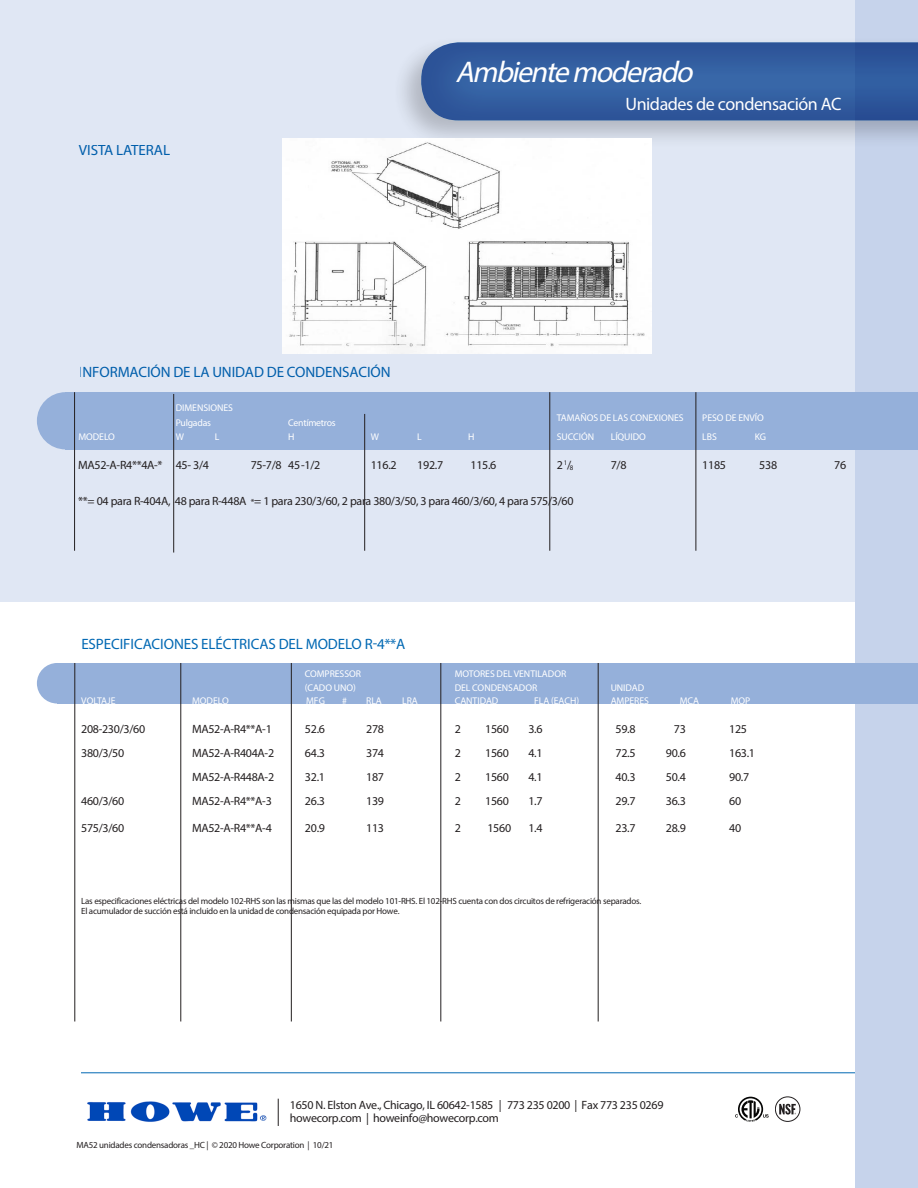
<style>
.page{position:relative;width:918px;height:1188px;background:#fff}
.page>*{position:absolute;margin:0;border:0;box-sizing:border-box;transform-origin:0 0}
.t1{font:italic 30px "Myriad Pro";color:#fff}
.t2{font:18px "Myriad Pro";letter-spacing:-.025em;color:#fff}
.t3{font:15px "Myriad Pro";letter-spacing:-.005em;color:#0168b3}
.t4{font:12px "Myriad Pro";letter-spacing:-.025em;color:#231f20}
.t5{font:9.75px "Myriad Pro";letter-spacing:-.005em;color:#fff}
.t6{font:9.75px "Myriad Pro";letter-spacing:-.025em;color:#fff}
.t7{font:9px/10.5px "Myriad Pro";letter-spacing:-.025em;color:#231f20}
.s1{font-size:9px}
</style>
<div class="page">
<div style="left:0;top:0;width:855px;height:601px;background:#e0e7f4"></div>
<img style="left:87px;top:1101px;width:180px;height:21px">
<svg style="left:278px;top:1099px;width:1px;height:27px"></svg>
<hr style="left:81px;top:1073px;width:779px;height:1px;background:#0168b3">
<div style="left:855px;top:0;width:63px;height:1188px;background:#c6d3eb"></div>
<div style="left:392px;top:36px;width:526px;height:114px;background:#231f20;opacity:.3"></div>
<svg style="left:421px;top:42px;width:497px;height:81px;background:#3860a1"></svg>
<svg style="left:735px;top:1097px;width:34px;height:25px"></svg>
<svg style="left:775px;top:1097px;width:25px;height:24px"></svg>
<div style="left:775px;top:1097px;width:25px;height:25px;border:1px solid #231f20;border-radius:50%"></div>
<svg style="left:779px;top:1104px;width:17px;height:11px"></svg>
<div style="left:37px;top:392px;width:57px;height:57px;background:#95b0da;border-radius:50%"></div>
<div style="left:66px;top:392px;width:852px;height:57px;background:#95b0da"></div>
<hr style="left:74px;top:392px;width:1px;height:159px;background:#231f20">
<hr style="left:173px;top:394px;width:1px;height:159px;background:#231f20">
<hr style="left:364px;top:414px;width:1px;height:137px;background:#231f20">
<hr style="left:550px;top:392px;width:1px;height:159px;background:#231f20">
<hr style="left:696px;top:392px;width:1px;height:159px;background:#231f20">
<div style="left:37px;top:663px;width:40px;height:41px;background:#95b0da;border-radius:50%"></div>
<div style="left:57px;top:663px;width:861px;height:41px;background:#95b0da"></div>
<hr style="left:75px;top:663px;width:1px;height:358px;background:#231f20">
<hr style="left:181px;top:663px;width:1px;height:358px;background:#231f20">
<hr style="left:291px;top:663px;width:1px;height:358px;background:#231f20">
<hr style="left:441px;top:663px;width:1px;height:358px;background:#231f20">
<hr style="left:598px;top:663px;width:1px;height:358px;background:#231f20">
<img style="left:282px;top:138px;width:370px;height:216px">
<p class="t3" style="left:79px;top:141px;width:93px">VISTA LATERAL</p>
<p class="t1" style="left:455px;top:54px;width:246px">Ambientemoderado</p>
<p class="t2" style="left:626px;top:93px;width:218px">Unidades de condensación AC</p>
<p class="t3" style="left:79px;top:363px;width:313px">INFORMACIÓN DE LA UNIDAD DE CONDENSACIÓN</p>
<p class="t5" style="left:176px;top:402px;width:59px">DIMENSIONES</p>
<p class="t6" style="left:176px;top:417px;width:37px">Pulgadas</p>
<p class="t6" style="left:288px;top:417px;width:49px">Centímetros</p>
<p class="t5" style="left:557px;top:411px;width:128px">TAMAÑOS DE LAS CONEXIONES</p>
<p class="t5" style="left:702px;top:411px;width:63px">PESO DE ENVÍO</p>
<p class="t5" style="left:78px;top:431px;width:38px">MODELO</p>
<p class="t5" style="left:176px;top:431px;width:10px">W</p>
<p class="t5" style="left:215px;top:431px;width:6px">L</p>
<p class="t5" style="left:288px;top:431px;width:8px">H</p>
<p class="t5" style="left:371px;top:431px;width:10px">W</p>
<p class="t5" style="left:417px;top:431px;width:6px">L</p>
<p class="t5" style="left:468px;top:431px;width:8px">H</p>
<p class="t5" style="left:557px;top:431px;width:39px">SUCCIÓN</p>
<p class="t5" style="left:611px;top:431px;width:37px">LÍQUIDO</p>
<p class="t5" style="left:702px;top:431px;width:16px">LBS</p>
<p class="t5" style="left:755px;top:431px;width:13px">KG</p>
<p class="t4" style="left:78px;top:457px;width:132px">MA52-A-R4**4A-* 45- 3/4</p>
<p class="t4" style="left:251px;top:457px;width:71px">75-7/8 45-1/2</p>
<p class="t4" style="left:371px;top:457px;width:27px">116.2</p>
<p class="t4" style="left:417px;top:457px;width:27px">192.7</p>
<p class="t4" style="left:471px;top:457px;width:27px">115.6</p>
<p class="t4" style="left:557px;top:457px;width:18px">2<sup>1</sup>/<sub>8</sub></p>
<p class="t4" style="left:611px;top:457px;width:17px">7/8</p>
<p class="t4" style="left:702px;top:457px;width:25px">1185</p>
<p class="t4" style="left:759px;top:457px;width:19px">538</p>
<p class="t4" style="left:834px;top:457px;width:14px">76</p>
<p class="t4" style="left:78px;top:493px;width:497px">**= 04 para R-404A, 48 para R-448A <span class="s1">*</span>= 1 para 230/3/60, 2 para 380/3/50, 3 para 460/3/60, 4 para 575/3/60</p>
<p class="t3" style="left:81px;top:634px;width:326px">ESPECIFICACIONES ELÉCTRICAS DEL MODELO R-4**A</p>
<p class="t5" style="left:305px;top:668px;width:58px">COMPRESSOR</p>
<p class="t5" style="left:455px;top:668px;width:113px">MOTORES DEL VENTILADOR</p>
<p class="t5" style="left:305px;top:681px;width:53px">(CADO UNO)</p>
<p class="t5" style="left:455px;top:681px;width:84px">DEL CONDENSADOR</p>
<p class="t5" style="left:611px;top:681px;width:35px">UNIDAD</p>
<p class="t5" style="left:81px;top:695px;width:36px">VOLTAJE</p>
<p class="t5" style="left:192px;top:695px;width:38px">MODELO</p>
<p class="t5" style="left:306px;top:695px;width:20px">MFG</p>
<p class="t5" style="left:342px;top:695px;width:6px">#</p>
<p class="t5" style="left:366px;top:695px;width:17px">RLA</p>
<p class="t5" style="left:402px;top:695px;width:17px">LRA</p>
<p class="t5" style="left:455px;top:695px;width:45px">CANTIDAD</p>
<p class="t5" style="left:534px;top:695px;width:46px">FLA (EACH)</p>
<p class="t5" style="left:611px;top:695px;width:40px">AMPERES</p>
<p class="t5" style="left:680px;top:695px;width:21px">MCA</p>
<p class="t5" style="left:731px;top:695px;width:21px">MOP</p>
<p class="t4" style="left:81px;top:721px;width:66px">208-230/3/60</p>
<p class="t4" style="left:192px;top:721px;width:81px">MA52-A-R4**A-1</p>
<p class="t4" style="left:305px;top:721px;width:22px">52.6</p>
<p class="t4" style="left:366px;top:721px;width:19px">278</p>
<p class="t4" style="left:455px;top:721px;width:8px">2</p>
<p class="t4" style="left:485px;top:721px;width:25px">1560</p>
<p class="t4" style="left:528px;top:721px;width:16px">3.6</p>
<p class="t4" style="left:615px;top:721px;width:22px">59.8</p>
<p class="t4" style="left:674px;top:721px;width:14px">73</p>
<p class="t4" style="left:729px;top:721px;width:19px">125</p>
<p class="t4" style="left:81px;top:745px;width:45px">380/3/50</p>
<p class="t4" style="left:192px;top:745px;width:83px">MA52-A-R404A-2</p>
<p class="t4" style="left:305px;top:745px;width:22px">64.3</p>
<p class="t4" style="left:366px;top:745px;width:19px">374</p>
<p class="t4" style="left:455px;top:745px;width:8px">2</p>
<p class="t4" style="left:485px;top:745px;width:25px">1560</p>
<p class="t4" style="left:528px;top:745px;width:16px">4.1</p>
<p class="t4" style="left:615px;top:745px;width:22px">72.5</p>
<p class="t4" style="left:666px;top:745px;width:22px">90.6</p>
<p class="t4" style="left:729px;top:745px;width:27px">163.1</p>
<p class="t4" style="left:192px;top:769px;width:83px">MA52-A-R448A-2</p>
<p class="t4" style="left:305px;top:769px;width:22px">32.1</p>
<p class="t4" style="left:366px;top:769px;width:19px">187</p>
<p class="t4" style="left:455px;top:769px;width:8px">2</p>
<p class="t4" style="left:485px;top:769px;width:25px">1560</p>
<p class="t4" style="left:528px;top:769px;width:16px">4.1</p>
<p class="t4" style="left:615px;top:769px;width:22px">40.3</p>
<p class="t4" style="left:666px;top:769px;width:22px">50.4</p>
<p class="t4" style="left:729px;top:769px;width:22px">90.7</p>
<p class="t4" style="left:81px;top:793px;width:45px">460/3/60</p>
<p class="t4" style="left:192px;top:793px;width:81px">MA52-A-R4**A-3</p>
<p class="t4" style="left:305px;top:793px;width:22px">26.3</p>
<p class="t4" style="left:366px;top:793px;width:19px">139</p>
<p class="t4" style="left:455px;top:793px;width:8px">2</p>
<p class="t4" style="left:485px;top:793px;width:25px">1560</p>
<p class="t4" style="left:528px;top:793px;width:16px">1.7</p>
<p class="t4" style="left:615px;top:793px;width:22px">29.7</p>
<p class="t4" style="left:666px;top:793px;width:22px">36.3</p>
<p class="t4" style="left:729px;top:793px;width:14px">60</p>
<p class="t4" style="left:81px;top:820px;width:45px">575/3/60</p>
<p class="t4" style="left:192px;top:820px;width:81px">MA52-A-R4**A-4</p>
<p class="t4" style="left:305px;top:820px;width:22px">20.9</p>
<p class="t4" style="left:366px;top:820px;width:19px">113</p>
<p class="t4" style="left:455px;top:820px;width:8px">2</p>
<p class="t4" style="left:487px;top:820px;width:25px">1560</p>
<p class="t4" style="left:528px;top:820px;width:16px">1.4</p>
<p class="t4" style="left:615px;top:820px;width:22px">23.7</p>
<p class="t4" style="left:666px;top:820px;width:22px">28.9</p>
<p class="t4" style="left:729px;top:820px;width:14px">40</p>
<p class="t7" style="left:81px;top:895px;width:562px">Las especificaciones eléctricas del modelo 102-RHS son las mismas que las del modelo 101-RHS. El 102-RHS cuenta con dos circuitos de refrigeración separados.<br>El acumulador de succión está incluido en la unidad de condensación equipada por Howe.</p>
<p class="t4" style="left:290px;top:1097px;width:375px">1650 N. Elston Ave., Chicago, IL 60642-1585 | 773 235 0200 | Fax 773 235 0269</p>
<p class="t4" style="left:290px;top:1111px;width:210px">howecorp.com | howeinfo@howecorp.com</p>
<p class="t7" style="left:76px;top:1140px;width:259px">MA52 unidades condensadoras _HC | © 2020 Howe Corporation | 10/21</p>
</div>
